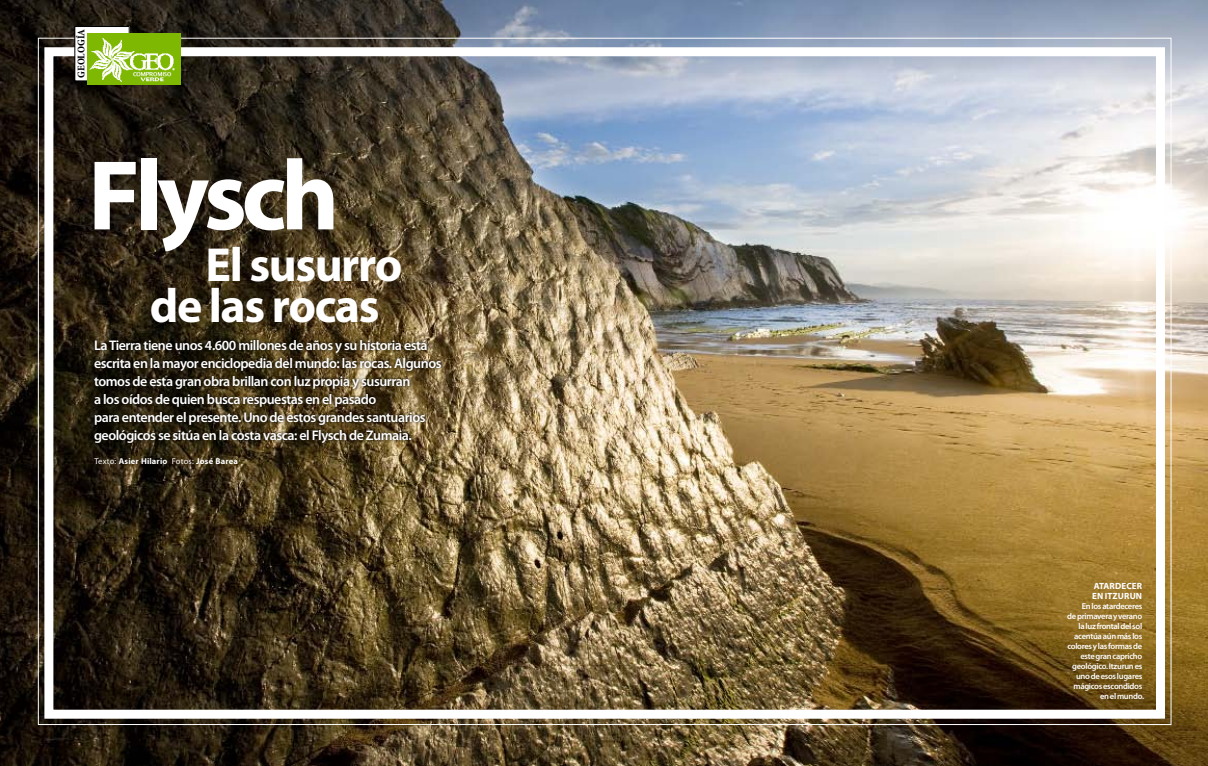
<style>
.page{position:relative;width:1208px;height:766px;background:#fff}
.page>*{position:absolute;margin:0;border:0;box-sizing:border-box;transform-origin:0 0}
.t1{font:700 100px "Myriad Pro";letter-spacing:-.055em;color:#fff}
.t2{font:700 48px/40.5px "Myriad Pro";letter-spacing:-.03em;color:#fff}
.t3{font:600 14px/18px "Myriad Pro";letter-spacing:-.035em;color:#fff}
.t4{font:700 condensed 10.3px "Minion Pro";color:#000;scale:1.04 1}
.t5{font:700 9px/10px "Myriad Pro";letter-spacing:.015em;color:#fff}
.t6{font:600 8.5px/10px "Myriad Pro";letter-spacing:-.035em;color:#fff;text-align:right}
.t7{font:700 8.5px "Myriad Pro";letter-spacing:.02em;color:#fff}
.s1{font-weight:400}
</style>
<div class="page">
<img style="left:0;top:0;width:1208px;height:765px">
<div style="left:44px;top:47px;width:1121px;height:671px;border:9px solid #fff"></div>
<div style="left:75px;top:26px;width:54px;height:55px;background:#fff"></div>
<div style="left:75px;top:26px;width:54px;height:55px;border:1px solid #000"></div>
<img style="left:88px;top:34px;width:93px;height:51px">
<svg style="left:91px;top:336px;width:354px;height:110px;background:#3a2f18"></svg>
<p class="t4" style="left:75px;top:78px;width:48px;rotate:-90deg">GEOLOGÍA</p>
<h1 class="t1" style="left:88px;top:140px;width:253px">Flysch</h1>
<h2 class="t2" style="left:150px;top:245px;width:254px;text-indent:56px">El susurro de las rocas</h2>
<p class="t3" style="left:94px;top:336px;width:349px">La Tierra tiene unos 4.600 millones de años y su historia está escrita en la mayor enciclopedia del mundo: las rocas. Algunos tomos de esta gran obra brillan con luz propia y susurran<br>a los oídos de quien busca respuestas en el pasado<br>para entender el presente. Uno de estos grandes santuarios geológicos se sitúa en la costa vasca: el Flysch de Zumaia.</p>
<p class="t7" style="left:94px;top:456px;width:145px"><span class="s1">Texto:</span> Asier Hilario <span class="s1">Fotos:</span> José Barea</p>
<p class="t5" style="left:1092px;top:581px;width:52px">Atardecer en Itzurun</p>
<p class="t6" style="left:1067px;top:601px;width:78px">En los atardeceres<br>de primavera y verano la luz frontal del sol acentúa aún más los colores y las formas de este gran capricho geológico. Itzurun es uno de esos lugares mágicos escondidos en el mundo.</p>
</div>
